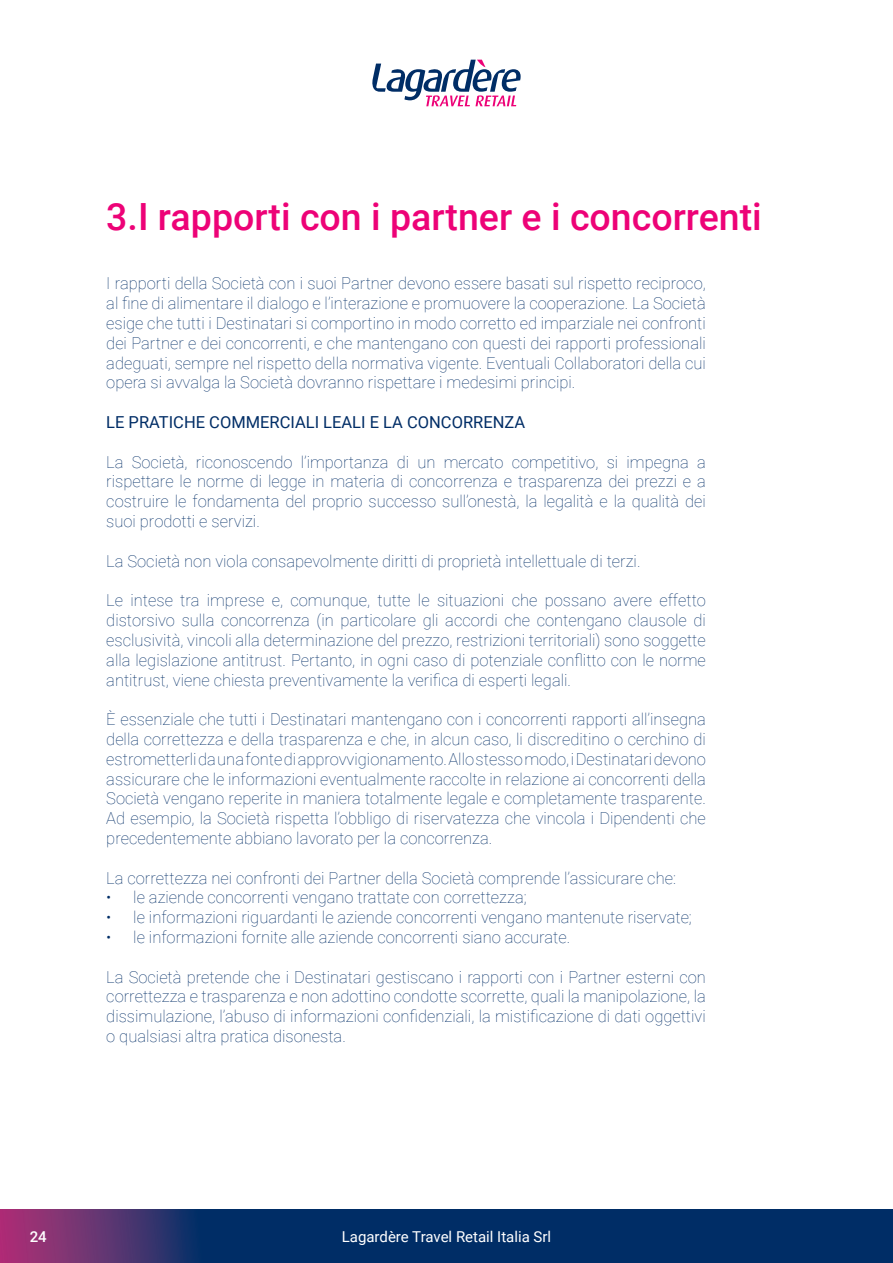
<style>
.page{position:relative;width:893px;height:1263px;background:#fff}
.page>*{position:absolute;margin:0;border:0;box-sizing:border-box;transform-origin:0 0}
.t1{font:500 37.5px "Roboto";color:#ed0277}
.t2{font:100 16.5px/19.8px "Roboto";color:#002d66;text-align:justify}
.t3{font:16.5px "Roboto";color:#002d66}
.t4{font:15px "Roboto";color:#fff}
.t5{font:500 15px "Roboto";color:#fff}
</style>
<div class="page">
<svg style="left:0;top:1210px;width:893px;height:53px;background:#152e68"></svg>
<svg style="left:372px;top:60px;width:149px;height:46px"></svg>
<p class="t1" style="left:106px;top:190px;width:657px">3.I rapporti con i partner e i concorrenti</p>
<p class="t2" style="left:106px;top:273px;width:601px">I rapporti della Società con i suoi Partner devono essere basati sul rispetto reciproco, al fine di alimentare il dialogo e l’interazione e promuovere la cooperazione. La Società esige che tutti i Destinatari si comportino in modo corretto ed imparziale nei confronti dei Partner e dei concorrenti, e che mantengano con questi dei rapporti professionali adeguati, sempre nel rispetto della normativa vigente. Eventuali Collaboratori della cui opera si avvalga la Società dovranno rispettare i medesimi principi.</p>
<p class="t3" style="left:106px;top:411px;width:420px">LE PRATICHE COMMERCIALI LEALI E LA CONCORRENZA</p>
<p class="t2" style="left:106px;top:451px;width:601px">La Società, riconoscendo l’importanza di un mercato competitivo, si impegna a rispettare le norme di legge in materia di concorrenza e trasparenza dei prezzi e a costruire le fondamenta del proprio successo sull’onestà, la legalità e la qualità dei suoi prodotti e servizi.</p>
<p class="t2" style="left:106px;top:550px;width:536px">La Società non viola consapevolmente diritti di proprietà intellettuale di terzi.</p>
<p class="t2" style="left:106px;top:590px;width:601px">Le intese tra imprese e, comunque, tutte le situazioni che possano avere effetto distorsivo sulla concorrenza (in particolare gli accordi che contengano clausole di esclusività, vincoli alla determinazione del prezzo, restrizioni territoriali) sono soggette alla legislazione antitrust. Pertanto, in ogni caso di potenziale conflitto con le norme antitrust, viene chiesta preventivamente la verifica di esperti legali.</p>
<p class="t2" style="left:106px;top:709px;width:601px">È essenziale che tutti i Destinatari mantengano con i concorrenti rapporti all’insegna della correttezza e della trasparenza e che, in alcun caso, li discreditino o cerchino di estrometterli da una fonte di approvvigionamento. Allo stesso modo, i Destinatari devono assicurare che le informazioni eventualmente raccolte in relazione ai concorrenti della Società vengano reperite in maniera totalmente legale e completamente trasparente.<br>Ad esempio, la Società rispetta l’obbligo di riservatezza che vincola i Dipendenti che precedentemente abbiano lavorato per la concorrenza.</p>
<p class="t2" style="left:106px;top:867px;width:571px">La correttezza nei confronti dei Partner della Società comprende l’assicurare che:</p>
<p class="t2" style="left:106px;top:887px;width:422px">• le aziende concorrenti vengano trattate con correttezza;</p>
<p class="t2" style="left:106px;top:907px;width:587px">• le informazioni riguardanti le aziende concorrenti vengano mantenute riservate;</p>
<p class="t2" style="left:106px;top:926px;width:465px">• le informazioni fornite alle aziende concorrenti siano accurate.</p>
<p class="t2" style="left:106px;top:966px;width:601px">La Società pretende che i Destinatari gestiscano i rapporti con i Partner esterni con correttezza e trasparenza e non adottino condotte scorrette, quali la manipolazione, la dissimulazione, l’abuso di informazioni confidenziali, la mistificazione di dati oggettivi o qualsiasi altra pratica disonesta.</p>
<p class="t5" style="left:30px;top:1226px;width:19px">24</p>
<p class="t4" style="left:342px;top:1226px;width:211px">Lagardère Travel Retail Italia Srl</p>
</div>
